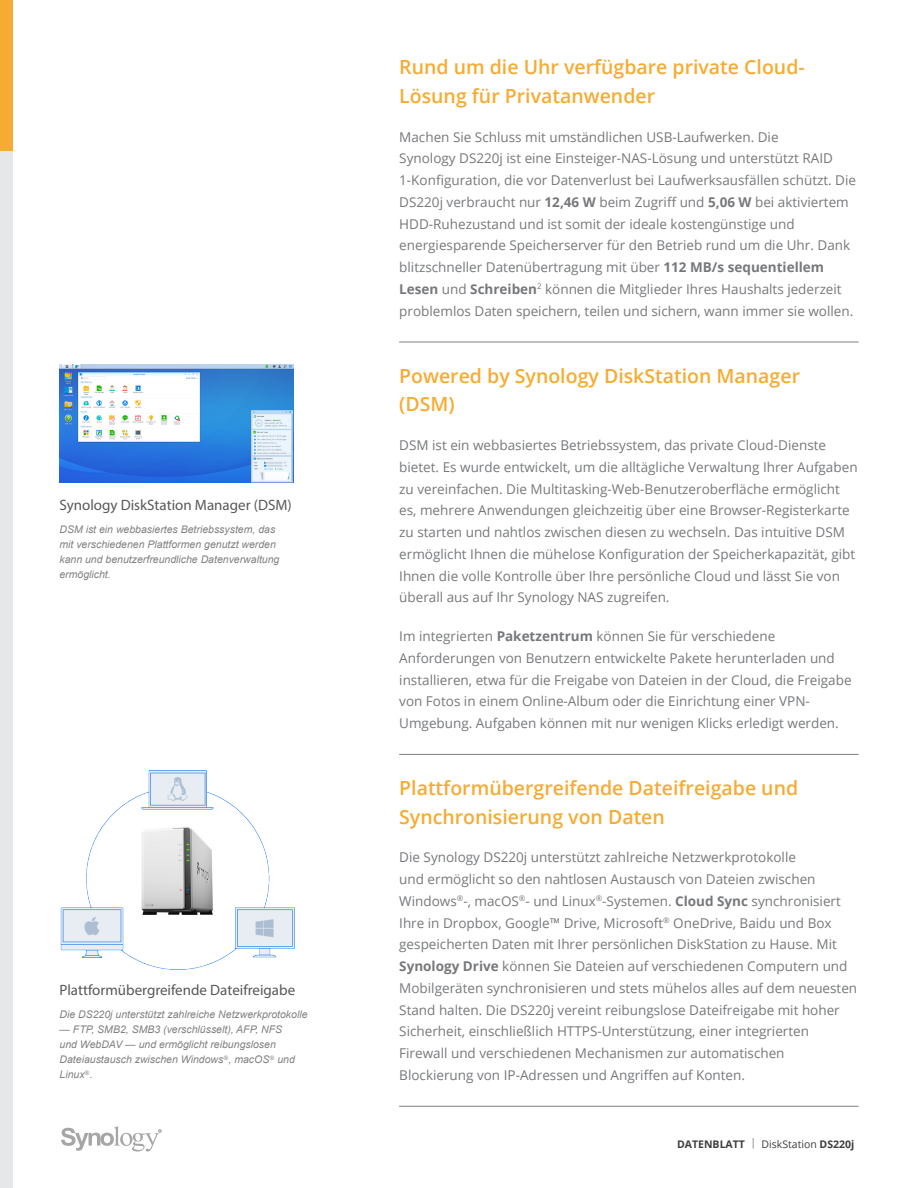
<style>
.page{position:relative;width:918px;height:1188px;background:#fff}
.page>*{position:absolute;margin:0;border:0;box-sizing:border-box;transform-origin:0 0}
.Chapter_Title{font:600 19.5px/28.5px "Open Sans";color:#f6ab32}
.Graphic_Title{font:15px "Myriad Pro";color:#57585a}
.Body_Content{font:13.5px/21.8px "Open Sans";color:#76787b}
.Graphic_Text{font:italic 10.5px/15px "Arial";color:#808183}
.t1{font:700 10.5px "Open Sans";color:#3e3e3f}
.s1{font-weight:700}
.s2{font-weight:300}
.s3{font-weight:400}
</style>
<div class="page">
<div style="left:0;top:150px;width:13px;height:1038px;background:#e6e7e9"></div>
<div style="left:0;top:0;width:13px;height:150px;background:#f6ab32"></div>
<svg style="left:61px;top:1126px;width:101px;height:26px"></svg>
<hr style="left:399px;top:342px;width:459px;height:1px;background:#808285">
<hr style="left:399px;top:754px;width:459px;height:1px;background:#808285">
<hr style="left:399px;top:1106px;width:459px;height:1px;background:#808285">
<img style="left:60px;top:771px;width:235px;height:199px">
<div style="left:127px;top:827px;width:101px;height:86px;background:#fff"></div>
<img style="left:141px;top:826px;width:72px;height:88px">
<img style="left:59px;top:364px;width:235px;height:119px">
<p class="Graphic_Title" style="left:59px;top:496px;width:234px">Synology DiskStation Manager (DSM)</p>
<p class="Graphic_Text" style="left:59px;top:522px;width:222px">DSM ist ein webbasiertes Betriebssystem, das mit verschiedenen Plattformen genutzt werden kann und benutzerfreundliche Datenverwaltung ermöglicht.</p>
<p class="Graphic_Title" style="left:60px;top:980px;width:237px">Plattformübergreifende Dateifreigabe</p>
<p class="Graphic_Text" style="left:60px;top:1007px;width:249px">Die DS220j unterstützt zahlreiche Netzwerkprotokolle</p>
<p class="Graphic_Text" style="left:60px;top:1022px;width:237px">— FTP, SMB2, SMB3 (verschlüsselt), AFP, NFS und WebDAV — und ermöglicht reibungslosen Dateiaustausch zwischen Windows<sup>®</sup>, macOS<sup>®</sup> und Linux<sup>®</sup>.</p>
<p class="Chapter_Title" style="left:399px;top:53px;width:407px">Rund um die Uhr verfügbare private Cloud-<br>Lösung für Privatanwender</p>
<p class="Body_Content" style="left:399px;top:126px;width:458px">Machen Sie Schluss mit umständlichen USB-Laufwerken. Die<br>Synology DS220j ist eine Einsteiger-NAS-Lösung und unterstützt RAID 1-Konfiguration, die vor Datenverlust bei Laufwerksausfällen schützt. Die DS220j verbraucht nur <span class="s1">12,46 W</span> beim Zugriff und <span class="s1">5,06 W</span> bei aktiviertem HDD-Ruhezustand und ist somit der ideale kostengünstige und energiesparende Speicherserver für den Betrieb rund um die Uhr. Dank blitzschneller Datenübertragung mit über <span class="s1">112 MB/s sequentiellem Lesen</span> und <span class="s1">Schreiben</span><sup>2</sup> können die Mitglieder Ihres Haushalts jederzeit problemlos Daten speichern, teilen und sichern, wann immer sie wollen.</p>
<p class="Chapter_Title" style="left:399px;top:361px;width:402px">Powered by Synology DiskStation Manager (DSM)</p>
<p class="Body_Content" style="left:399px;top:434px;width:460px">DSM ist ein webbasiertes Betriebssystem, das private Cloud-Dienste bietet. Es wurde entwickelt, um die alltägliche Verwaltung Ihrer Aufgaben zu vereinfachen. Die Multitasking-Web-Benutzeroberfläche ermöglicht es, mehrere Anwendungen gleichzeitig über eine Browser-Registerkarte zu starten und nahtlos zwischen diesen zu wechseln. Das intuitive DSM ermöglicht Ihnen die mühelose Konfiguration der Speicherkapazität, gibt Ihnen die volle Kontrolle über Ihre persönliche Cloud und lässt Sie von überall aus auf Ihr Synology NAS zugreifen.</p>
<p class="Body_Content" style="left:399px;top:625px;width:454px">Im integrierten <span class="s1">Paketzentrum</span> können Sie für verschiedene Anforderungen von Benutzern entwickelte Pakete herunterladen und installieren, etwa für die Freigabe von Dateien in der Cloud, die Freigabe von Fotos in einem Online-Album oder die Einrichtung einer VPN-Umgebung. Aufgaben können mit nur wenigen Klicks erledigt werden.</p>
<p class="Chapter_Title" style="left:399px;top:773px;width:400px">Plattformübergreifende Dateifreigabe und<br>Synchronisierung von Daten</p>
<p class="Body_Content" style="left:399px;top:846px;width:460px">Die Synology DS220j unterstützt zahlreiche Netzwerkprotokolle<br>und ermöglicht so den nahtlosen Austausch von Dateien zwischen Windows<sup>®</sup>-, macOS<sup>®</sup>- und Linux<sup>®</sup>-Systemen. <span class="s1">Cloud Sync</span> synchronisiert Ihre in Dropbox, Google™ Drive, Microsoft<sup>®</sup> OneDrive, Baidu und Box gespeicherten Daten mit Ihrer persönlichen DiskStation zu Hause. Mit <span class="s1">Synology Drive</span> können Sie Dateien auf verschiedenen Computern und Mobilgeräten synchronisieren und stets mühelos alles auf dem neuesten Stand halten. Die DS220j vereint reibungslose Dateifreigabe mit hoher Sicherheit, einschließlich HTTPS-Unterstützung, einer integrierten Firewall und verschiedenen Mechanismen zur automatischen Blockierung von IP-Adressen und Angriffen auf Konten.</p>
<p class="t1" style="left:677px;top:1136px;width:179px">DATENBLATT <span class="s2">|</span> <span class="s3">DiskStation</span> DS220j</p>
</div>
